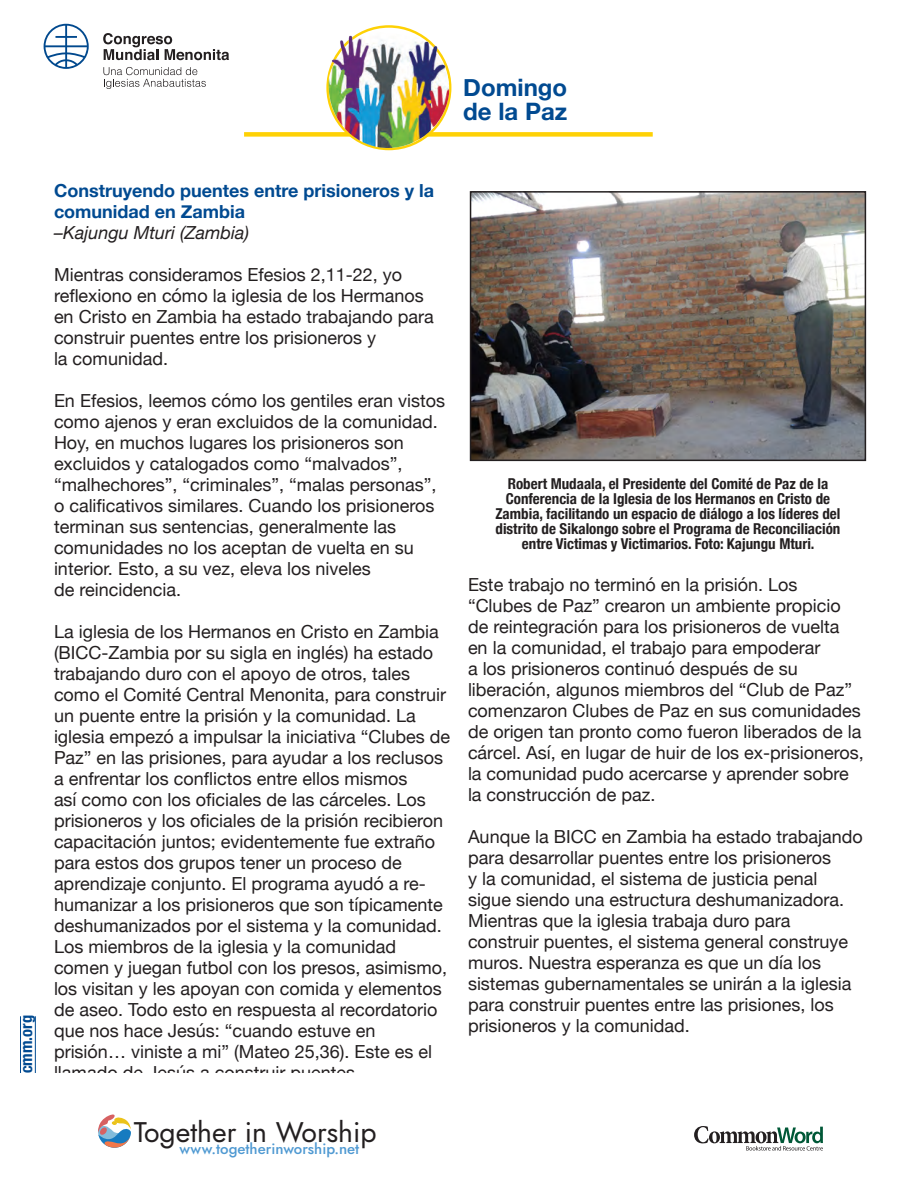
<style>
.page{position:relative;width:918px;height:1188px;background:#fff}
.page>*{position:absolute;margin:0;border:0;box-sizing:border-box;transform-origin:0 0}
.t1{font:italic 28.35px "Renner";color:#231f20}
.t2{font:700 24px/24px "Helvetica Neue";color:#014a91}
.t3{font:18px/21px "Helvetica Neue";color:#231f20}
.t4{font:700 18px/21px "Helvetica Neue";color:#014a91}
.t5{font:italic 18px "Helvetica Neue";color:#231f20}
.t6{font:700 condensed 15px "Helvetica Neue";color:#231f20}
.t7{font:italic 500 15px "Renner";color:#4f99d2}
</style>
<div class="page">
<div style="left:244px;top:132px;width:409px;height:5px;background:#fed105"></div>
<img style="left:325px;top:28px;width:125px;height:121px">
<hr style="left:20px;top:1016px;width:1px;height:132px;background:#014a91">
<hr style="left:35px;top:1016px;width:1px;height:132px;background:#014a91">
<svg style="left:103px;top:33px;width:126px;height:27px"></svg>
<svg style="left:103px;top:67px;width:103px;height:22px"></svg>
<svg style="left:44px;top:24px;width:45px;height:45px"></svg>
<img style="left:473px;top:194px;width:390px;height:264px">
<div style="left:470px;top:191px;width:396px;height:270px;border:2px solid #231f20"></div>
<div style="left:1px;top:1074px;width:914px;height:112px;background:#fff"></div>
<svg style="left:98px;top:1115px;width:33px;height:33px"></svg>
<svg style="left:694px;top:1126px;width:129px;height:25px"></svg>
<h2 class="t2" style="left:463px;top:76px;width:105px">Domingo de la Paz</h2>
<p class="t4" style="left:54px;top:180px;width:382px">Construyendo puentes entre prisioneros y la comunidad en Zambia</p>
<p class="t5" style="left:54px;top:219px;width:197px">–Kajungu Mturi (Zambia)</p>
<p class="t3" style="left:54px;top:265px;width:381px">Mientras consideramos Efesios 2,11-22, yo reflexiono en cómo la iglesia de los Hermanos en Cristo en Zambia ha estado trabajando para construir puentes entre los prisioneros y</p>
<p class="t3" style="left:54px;top:349px;width:116px">la comunidad.</p>
<p class="t3" style="left:54px;top:391px;width:393px">En Efesios, leemos cómo los gentiles eran vistos como ajenos y eran excluidos de la comunidad.<br>Hoy, en muchos lugares los prisioneros son excluidos y catalogados como “malvados”, “malhechores”, “criminales”, “malas personas”, o calificativos similares. Cuando los prisioneros terminan sus sentencias, generalmente las comunidades no los aceptan de vuelta en su interior. Esto, a su vez, eleva los niveles</p>
<p class="t3" style="left:54px;top:580px;width:129px">de reincidencia.</p>
<p class="t3" style="left:54px;top:622px;width:398px">La iglesia de los Hermanos en Cristo en Zambia (BICC-Zambia por su sigla en inglés) ha estado trabajando duro con el apoyo de otros, tales como el Comité Central Menonita, para construir un puente entre la prisión y la comunidad. La iglesia empezó a impulsar la iniciativa “Clubes de Paz” en las prisiones, para ayudar a los reclusos a enfrentar los conflictos entre ellos mismos<br>así como con los oficiales de las cárceles. Los prisioneros y los oficiales de la prisión recibieron capacitación juntos; evidentemente fue extraño para estos dos grupos tener un proceso de aprendizaje conjunto. El programa ayudó a re&shy;humanizar a los prisioneros que son típicamente deshumanizados por el sistema y la comunidad.<br>Los miembros de la iglesia y la comunidad comen y juegan futbol con los presos, asimismo, los visitan y les apoyan con comida y elementos de aseo. Todo esto en respuesta al recordatorio que nos hace Jesús: “cuando estuve en prisión… viniste a mi” (Mateo 25,36). Este es el llamado de Jesús a construir puentes.</p>
<h1 class="t1" style="left:134px;top:1113px;width:244px">Together in Worship</h1>
<p class="t7" style="left:179px;top:1138px;width:181px">www.togetherinworship.net</p>
<p class="t6" style="left:508px;top:471px;width:322px">Robert Mudaala, el Presidente del Comité de Paz de la</p>
<p class="t6" style="left:506px;top:486px;width:326px">Conferencia de la Iglesia de los Hermanos en Cristo de</p>
<p class="t6" style="left:495px;top:501px;width:347px">Zambia, facilitando un espacio de diálogo a los líderes del</p>
<p class="t6" style="left:496px;top:516px;width:346px">distrito de Sikalongo sobre el Programa de Reconciliación</p>
<p class="t6" style="left:522px;top:531px;width:294px">entre Victimas y Victimarios. Foto: Kajungu Mturi.</p>
<p class="t3" style="left:468px;top:575px;width:397px">Este trabajo no terminó en la prisión. Los “Clubes de Paz” crearon un ambiente propicio de reintegración para los prisioneros de vuelta<br>en la comunidad, el trabajo para empoderar<br>a los prisioneros continuó después de su liberación, algunos miembros del “Club de Paz” comenzaron Clubes de Paz en sus comunidades de origen tan pronto como fueron liberados de la cárcel. Así, en lugar de huir de los ex-prisioneros, la comunidad pudo acercarse y aprender sobre la construcción de paz.</p>
<p class="t3" style="left:468px;top:827px;width:396px">Aunque la BICC en Zambia ha estado trabajando para desarrollar puentes entre los prisioneros<br>y la comunidad, el sistema de justicia penal sigue siendo una estructura deshumanizadora.<br>Mientras que la iglesia trabaja duro para construir puentes, el sistema general construye muros. Nuestra esperanza es que un día los sistemas gubernamentales se unirán a la iglesia para construir puentes entre las prisiones, los prisioneros y la comunidad.</p>
</div>
